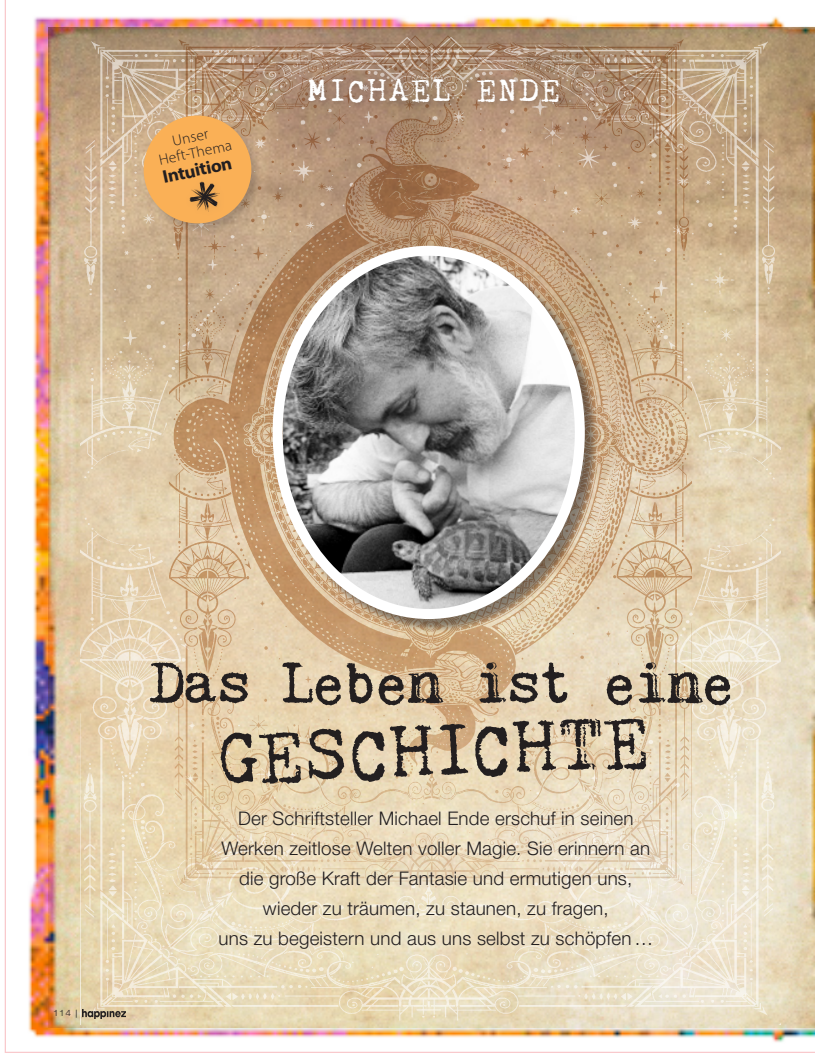
<style>
.page{position:relative;width:815px;height:1053px;background:#fff}
.page>*{position:absolute;margin:0;border:0;box-sizing:border-box;transform-origin:0 0}
.t1{font:77.12px "Kingthings Trypewriter Pro";color:#231f20}
.t2{font:61.75px "Kingthings Trypewriter Pro";letter-spacing:-.05em;color:#231f20}
.t3{font:33.5px "Kingthings Trypewriter Pro";letter-spacing:.05em;color:#fff}
.t4{font:300 18.75px/30px "Helvetica Neue LT Pro";letter-spacing:.01em;color:#231f20;text-align:center}
.t5{font:700 18.25px "Myriad Pro";color:#231f20}
.t6{font:300 15.12px/15.9px "Myriad Pro";color:#231f20;text-align:center}
.t7{font:300 8.75px "Helvetica Neue LT Pro";color:#231f20;scale:1.15 1}
.s1{font-size:8px}
</style>
<div class="page">
<img style="left:5px;top:0;width:810px;height:1052px">
<img style="left:49px;top:27px;width:766px;height:1000px">
<img style="left:81px;top:34px;width:700px;height:989px">
<img style="left:169px;top:33px;width:523px;height:860px">
<div style="left:274px;top:247px;width:325px;height:386px;background:#231f20;opacity:.5"></div>
<img style="left:283px;top:251px;width:297px;height:361px">
<div style="left:273px;top:246px;width:312px;height:373px;border:10px solid #fff;border-radius:50%"></div>
<img style="left:82px;top:1009px;width:44px;height:9px">
<div style="left:260px;top:29px;width:346px;height:124px;background:#7c5c4d;opacity:.5"></div>
<div style="left:178px;top:762px;width:513px;height:234px;background:#fff;opacity:.75"></div>
<div style="left:142px;top:114px;width:121px;height:121px;background:#231f20;opacity:.2"></div>
<svg style="left:139px;top:110px;width:117px;height:118px;background:#e2a965"></svg>
<p class="t6" style="left:154px;top:137px;width:76px;rotate:-12deg">Unser<br>Heft-Thema</p>
<p class="t5" style="left:160px;top:165px;width:72px;rotate:-12deg">Intuition</p>
<h3 class="t3" style="left:307px;top:71px;width:254px">MICHAEL ENDE</h3>
<p class="t7" style="left:53px;top:1007px;width:23px">114 <span class="s1">|</span></p>
<h2 class="t2" style="left:149px;top:647px;width:589px">Das Leben ist eine</h2>
<h1 class="t1" style="left:214px;top:714px;width:435px;rotate:-2deg">GESCHICHTE</h1>
<p class="t4" style="left:219px;top:802px;width:436px">Der Schriftsteller Michael Ende erschuf in seinen Werken zeitlose Welten voller Magie. Sie erinnern an die große Kraft der Fantasie und ermutigen uns, wieder zu träumen, zu staunen, zu fragen,<br>uns zu begeistern und aus uns selbst zu schöpfen…</p>
</div>
